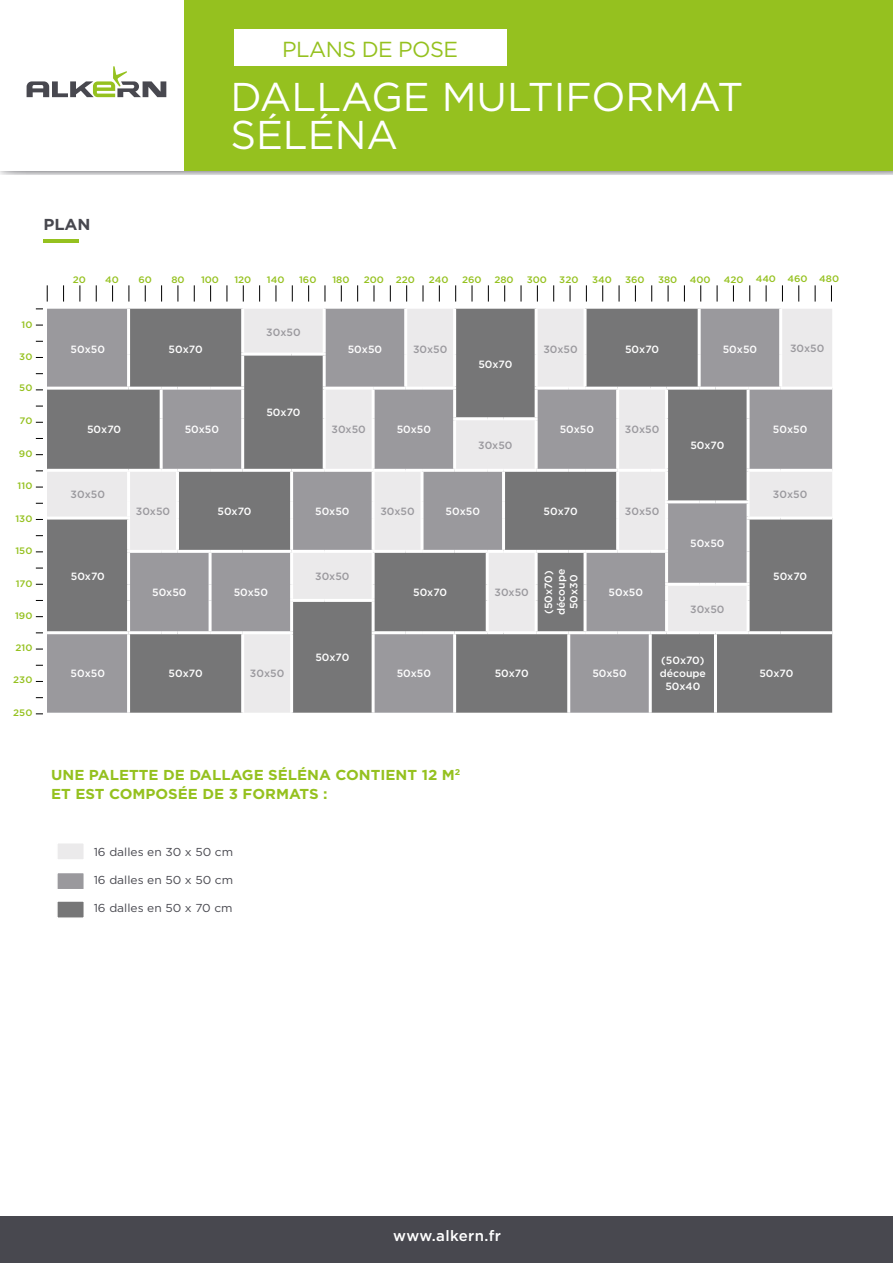
<style>
.page{position:relative;width:893px;height:1263px;background:#fff}
.page>*{position:absolute;margin:0;border:0;box-sizing:border-box;transform-origin:0 0}
.t1{font:40.2px/37.8px "Gotham";color:#fff}
.t2{font:21.75px "Gotham";letter-spacing:-.025em;color:#95c11f}
.t3{font:700 15.9px "Gotham";color:#48484f;scale:1.04 1}
.t4{font:500 15px "Gotham";letter-spacing:.025em;color:#fff}
.t5{font:700 14.4px/19.5px "Gotham";color:#95c11f;scale:1.04 1}
.t6{font:11.55px "Gotham";color:#48484f;scale:1.04 1}
.t7{font:500 10.5px/12.6px "Gotham";color:#fff;text-align:center}
.t8{font:500 10.5px "Gotham";color:#55535b}
.t9{font:500 9.45px "Gotham";color:#95c11f;scale:1.04 1}
</style>
<div class="page">
<svg style="left:0;top:171px;width:893px;height:4px;background:#c0c0c2"></svg>
<div style="left:184px;top:0;width:709px;height:171px;background:#95c11f"></div>
<svg style="left:27px;top:66px;width:139px;height:31px"></svg>
<div style="left:234px;top:30px;width:272px;height:36px;background:#fff"></div>
<hr style="left:43px;top:239px;width:36px;height:4px;background:#95c11f">
<div style="left:0;top:1216px;width:893px;height:47px;background:#48484f"></div>
<svg style="left:47px;top:285px;width:1px;height:17px"></svg>
<svg style="left:63px;top:285px;width:1px;height:17px"></svg>
<svg style="left:80px;top:285px;width:1px;height:17px"></svg>
<svg style="left:96px;top:285px;width:1px;height:17px"></svg>
<svg style="left:112px;top:285px;width:1px;height:17px"></svg>
<svg style="left:129px;top:285px;width:1px;height:17px"></svg>
<svg style="left:145px;top:285px;width:1px;height:17px"></svg>
<svg style="left:161px;top:285px;width:1px;height:17px"></svg>
<svg style="left:178px;top:285px;width:1px;height:17px"></svg>
<svg style="left:194px;top:285px;width:1px;height:17px"></svg>
<svg style="left:210px;top:285px;width:1px;height:17px"></svg>
<svg style="left:227px;top:285px;width:1px;height:17px"></svg>
<svg style="left:243px;top:285px;width:1px;height:17px"></svg>
<svg style="left:259px;top:285px;width:1px;height:17px"></svg>
<svg style="left:276px;top:285px;width:1px;height:17px"></svg>
<svg style="left:292px;top:285px;width:1px;height:17px"></svg>
<svg style="left:308px;top:285px;width:1px;height:17px"></svg>
<svg style="left:325px;top:285px;width:1px;height:17px"></svg>
<svg style="left:341px;top:285px;width:1px;height:17px"></svg>
<svg style="left:357px;top:285px;width:1px;height:17px"></svg>
<svg style="left:374px;top:285px;width:1px;height:17px"></svg>
<svg style="left:390px;top:285px;width:1px;height:17px"></svg>
<svg style="left:406px;top:285px;width:1px;height:17px"></svg>
<svg style="left:423px;top:285px;width:1px;height:17px"></svg>
<svg style="left:439px;top:285px;width:1px;height:17px"></svg>
<svg style="left:455px;top:285px;width:1px;height:17px"></svg>
<svg style="left:472px;top:285px;width:1px;height:17px"></svg>
<svg style="left:488px;top:285px;width:1px;height:17px"></svg>
<svg style="left:504px;top:285px;width:1px;height:17px"></svg>
<svg style="left:521px;top:285px;width:1px;height:17px"></svg>
<svg style="left:537px;top:285px;width:1px;height:17px"></svg>
<svg style="left:553px;top:285px;width:1px;height:17px"></svg>
<svg style="left:570px;top:285px;width:1px;height:17px"></svg>
<svg style="left:586px;top:285px;width:1px;height:17px"></svg>
<svg style="left:602px;top:285px;width:1px;height:17px"></svg>
<svg style="left:619px;top:285px;width:1px;height:17px"></svg>
<svg style="left:635px;top:285px;width:1px;height:17px"></svg>
<svg style="left:651px;top:285px;width:1px;height:17px"></svg>
<svg style="left:668px;top:285px;width:1px;height:17px"></svg>
<svg style="left:684px;top:285px;width:1px;height:17px"></svg>
<svg style="left:700px;top:285px;width:1px;height:17px"></svg>
<svg style="left:717px;top:285px;width:1px;height:17px"></svg>
<svg style="left:733px;top:285px;width:1px;height:17px"></svg>
<svg style="left:749px;top:285px;width:1px;height:17px"></svg>
<svg style="left:766px;top:285px;width:1px;height:17px"></svg>
<svg style="left:782px;top:285px;width:1px;height:17px"></svg>
<svg style="left:798px;top:285px;width:1px;height:17px"></svg>
<svg style="left:815px;top:285px;width:1px;height:17px"></svg>
<svg style="left:831px;top:285px;width:1px;height:17px"></svg>
<svg style="left:57px;top:843px;width:27px;height:75px"></svg>
<svg style="left:47px;top:308px;width:786px;height:405px;background:#9f9ea0"></svg>
<h2 class="t2" style="left:282px;top:35px;width:177px">PLANS DE POSE</h2>
<h1 class="t1" style="left:230px;top:77px;width:515px">DALLAGE MULTIFORMAT<br>SÉLÉNA</h1>
<h3 class="t3" style="left:43px;top:214px;width:47px">PLAN</h3>
<p class="t9" style="left:21px;top:318px;width:12px">10</p>
<p class="t9" style="left:19px;top:350px;width:14px">30</p>
<p class="t9" style="left:19px;top:382px;width:14px">50</p>
<p class="t9" style="left:20px;top:414px;width:14px">70</p>
<p class="t9" style="left:19px;top:447px;width:14px">90</p>
<p class="t9" style="left:18px;top:479px;width:16px">110</p>
<p class="t9" style="left:15px;top:512px;width:18px">130</p>
<p class="t9" style="left:15px;top:544px;width:18px">150</p>
<p class="t9" style="left:16px;top:577px;width:18px">170</p>
<p class="t9" style="left:15px;top:609px;width:18px">190</p>
<p class="t9" style="left:15px;top:641px;width:18px">210</p>
<p class="t9" style="left:13px;top:674px;width:20px">230</p>
<p class="t9" style="left:13px;top:707px;width:20px">250</p>
<p class="t9" style="left:73px;top:273px;width:14px">20</p>
<p class="t9" style="left:105px;top:273px;width:15px">40</p>
<p class="t9" style="left:138px;top:273px;width:14px">60</p>
<p class="t9" style="left:171px;top:273px;width:14px">80</p>
<p class="t9" style="left:201px;top:273px;width:19px">100</p>
<p class="t9" style="left:234px;top:273px;width:18px">120</p>
<p class="t9" style="left:267px;top:273px;width:18px">140</p>
<p class="t9" style="left:299px;top:273px;width:18px">160</p>
<p class="t9" style="left:332px;top:273px;width:18px">180</p>
<p class="t9" style="left:364px;top:273px;width:21px">200</p>
<p class="t9" style="left:396px;top:273px;width:20px">220</p>
<p class="t9" style="left:429px;top:273px;width:20px">240</p>
<p class="t9" style="left:462px;top:273px;width:20px">260</p>
<p class="t9" style="left:494px;top:273px;width:20px">280</p>
<p class="t9" style="left:527px;top:273px;width:21px">300</p>
<p class="t9" style="left:559px;top:273px;width:20px">320</p>
<p class="t9" style="left:592px;top:273px;width:21px">340</p>
<p class="t9" style="left:625px;top:273px;width:20px">360</p>
<p class="t9" style="left:658px;top:273px;width:20px">380</p>
<p class="t9" style="left:690px;top:273px;width:21px">400</p>
<p class="t9" style="left:724px;top:273px;width:20px">420</p>
<p class="t9" style="left:756px;top:273px;width:82px">440 460 480</p>
<p class="t8" style="left:266px;top:325px;width:36px">30x50</p>
<p class="t7" style="left:71px;top:342px;width:36px">50x50</p>
<p class="t7" style="left:169px;top:342px;width:36px">50x70</p>
<p class="t7" style="left:266px;top:406px;width:36px">50x70</p>
<p class="t7" style="left:348px;top:342px;width:36px">50x50</p>
<p class="t8" style="left:413px;top:342px;width:36px">30x50</p>
<p class="t7" style="left:478px;top:358px;width:36px">50x70</p>
<p class="t8" style="left:543px;top:342px;width:36px">30x50</p>
<p class="t7" style="left:625px;top:342px;width:36px">50x70</p>
<p class="t7" style="left:723px;top:342px;width:36px">50x50</p>
<p class="t8" style="left:790px;top:341px;width:36px">30x50</p>
<p class="t7" style="left:87px;top:423px;width:36px">50x70</p>
<p class="t7" style="left:185px;top:423px;width:36px">50x50</p>
<p class="t8" style="left:331px;top:423px;width:36px">30x50</p>
<p class="t7" style="left:397px;top:423px;width:36px">50x50</p>
<p class="t7" style="left:560px;top:423px;width:36px">50x50</p>
<p class="t8" style="left:625px;top:423px;width:36px">30x50</p>
<p class="t7" style="left:773px;top:423px;width:36px">50x50</p>
<p class="t8" style="left:478px;top:438px;width:36px">30x50</p>
<p class="t7" style="left:690px;top:439px;width:36px">50x70</p>
<p class="t8" style="left:71px;top:488px;width:36px">30x50</p>
<p class="t8" style="left:773px;top:488px;width:36px">30x50</p>
<p class="t8" style="left:136px;top:504px;width:36px">30x50</p>
<p class="t7" style="left:218px;top:505px;width:36px">50x70</p>
<p class="t7" style="left:315px;top:505px;width:36px">50x50</p>
<p class="t8" style="left:380px;top:504px;width:36px">30x50</p>
<p class="t7" style="left:446px;top:505px;width:36px">50x50</p>
<p class="t7" style="left:544px;top:505px;width:36px">50x70</p>
<p class="t8" style="left:625px;top:504px;width:36px">30x50</p>
<p class="t7" style="left:690px;top:537px;width:36px">50x50</p>
<p class="t7" style="left:542px;top:615px;width:48px;rotate:-90deg">(50x70) découpe<br>50x30</p>
<p class="t7" style="left:71px;top:569px;width:36px">50x70</p>
<p class="t7" style="left:773px;top:569px;width:36px">50x70</p>
<p class="t7" style="left:152px;top:586px;width:36px">50x50</p>
<p class="t7" style="left:234px;top:586px;width:36px">50x50</p>
<p class="t8" style="left:315px;top:569px;width:36px">30x50</p>
<p class="t7" style="left:609px;top:586px;width:36px">50x50</p>
<p class="t7" style="left:413px;top:586px;width:36px">50x70</p>
<p class="t8" style="left:495px;top:586px;width:36px">30x50</p>
<p class="t8" style="left:690px;top:602px;width:36px">30x50</p>
<p class="t7" style="left:315px;top:651px;width:36px">50x70</p>
<p class="t7" style="left:71px;top:667px;width:36px">50x50</p>
<p class="t7" style="left:169px;top:667px;width:36px">50x70</p>
<p class="t8" style="left:250px;top:666px;width:36px">30x50</p>
<p class="t7" style="left:397px;top:667px;width:36px">50x50</p>
<p class="t7" style="left:495px;top:667px;width:36px">50x70</p>
<p class="t7" style="left:592px;top:667px;width:36px">50x50</p>
<p class="t7" style="left:660px;top:654px;width:48px">(50x70) découpe<br>50x40</p>
<p class="t7" style="left:759px;top:667px;width:36px">50x70</p>
<h3 class="t5" style="left:51px;top:765px;width:395px">UNE PALETTE DE DALLAGE SÉLÉNA CONTIENT 12 M<sup>2<br></sup>ET EST COMPOSÉE DE 3 FORMATS :</h3>
<p class="t6" style="left:94px;top:844px;width:136px">16 dalles en 30 x 50 cm</p>
<p class="t6" style="left:94px;top:872px;width:136px">16 dalles en 50 x 50 cm</p>
<p class="t6" style="left:94px;top:900px;width:135px">16 dalles en 50 x 70 cm</p>
<h3 class="t4" style="left:393px;top:1225px;width:109px">www.alkern.fr</h3>
</div>
